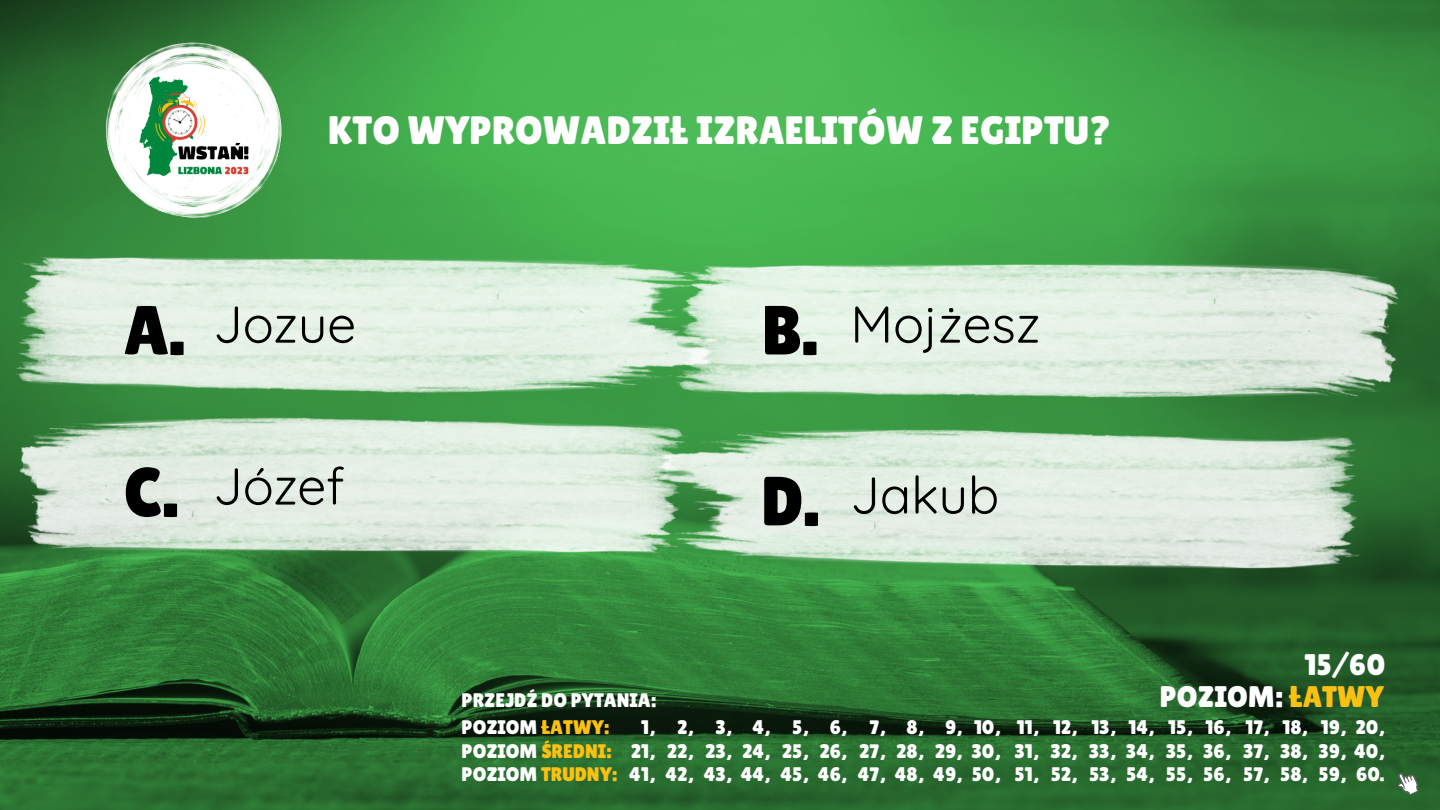
<style>
.page{position:relative;width:1440px;height:810px;background:#fff}
.page>*{position:absolute;margin:0;border:0;box-sizing:border-box;transform-origin:0 0}
.t1{font:69.38px "lilita one PL Regular";color:#000}
.t2{font:51.75px "Quicksand";color:#000}
.t3{font:39.6px "lilita one PL Regular";color:#fff}
.t4{font:29.78px "lilita one PL Regular";color:#fff}
.t5{font:19.65px/23.2px "lilita one PL Regular";color:#fff;text-align:center}
.t6{font:19.65px "lilita one PL Regular";color:#fbc112}
.s1{color:#fbc112}
.s2{color:#fff}
</style>
<div class="page">
<img style="left:0;top:0;width:1440px;height:810px">
<img style="left:106px;top:49px;width:176px;height:170px">
<img style="left:106px;top:42px;width:173px;height:174px">
<img style="left:110px;top:49px;width:167px;height:157px">
<svg style="left:1398px;top:773px;width:21px;height:22px"></svg>
<img style="left:15px;top:251px;width:725px;height:144px">
<img style="left:15px;top:415px;width:671px;height:144px">
<img style="left:632px;top:429px;width:729px;height:143px">
<img style="left:675px;top:256px;width:725px;height:145px">
<h3 class="t3" style="left:328px;top:107px;width:786px">KTO WYPROWADZIŁ IZRAELITÓW Z EGIPTU?</h3>
<h1 class="t1" style="left:124px;top:290px;width:63px">A.</h1>
<h1 class="t1" style="left:761px;top:290px;width:59px">B.</h1>
<h2 class="t2" style="left:213px;top:291px;width:144px">Jozue</h2>
<h2 class="t2" style="left:850px;top:291px;width:192px">Mojżesz</h2>
<h2 class="t2" style="left:213px;top:453px;width:133px">Józef</h2>
<h1 class="t1" style="left:124px;top:452px;width:56px">C.</h1>
<h2 class="t2" style="left:850px;top:462px;width:150px">Jakub</h2>
<h1 class="t1" style="left:761px;top:461px;width:60px">D.</h1>
<h3 class="t4" style="left:1305px;top:648px;width:82px">15/60</h3>
<p class="t5" style="left:461px;top:689px;width:196px">PRZEJDŹ DO PYTANIA:</p>
<h3 class="t4" style="left:1160px;top:680px;width:226px">POZIOM: <span class="s1">ŁATWY</span></h3>
<p class="t6" style="left:461px;top:739px;width:152px"><span class="s2">POZIOM</span> ŚREDNI:</p>
<p class="t5" style="left:629px;top:716px;width:27px">1,<br>21,<br>41,</p>
<p class="t5" style="left:665px;top:716px;width:30px">2,<br>22,<br>42,</p>
<p class="t5" style="left:704px;top:716px;width:30px">3,<br>23,<br>43,</p>
<p class="t5" style="left:741px;top:716px;width:31px">4,<br>24,<br>44,</p>
<p class="t5" style="left:781px;top:716px;width:30px">5,<br>25,<br>45,</p>
<p class="t5" style="left:818px;top:716px;width:31px">6,<br>26,<br>46,</p>
<p class="t5" style="left:858px;top:716px;width:29px">7,<br>27,<br>47,</p>
<p class="t5" style="left:895px;top:716px;width:30px">8,<br>28,<br>48,</p>
<p class="t5" style="left:933px;top:716px;width:30px">9,<br>29,<br>49,</p>
<p class="t5" style="left:972px;top:716px;width:30px;text-align:justify">10, 30, 50,</p>
<p class="t5" style="left:1015px;top:716px;width:26px;text-align:justify">11, 31, 51,</p>
<p class="t5" style="left:1051px;top:716px;width:28px;text-align:justify">12, 32, 52,</p>
<p class="t5" style="left:1089px;top:716px;width:28px;text-align:justify">13, 33, 53,</p>
<p class="t5" style="left:1126px;top:716px;width:30px;text-align:justify">14, 34, 54,</p>
<p class="t5" style="left:1166px;top:716px;width:28px;text-align:justify">15, 35, 55,</p>
<p class="t5" style="left:1203px;top:716px;width:29px;text-align:justify">16, 36, 56,</p>
<p class="t5" style="left:1243px;top:716px;width:28px;text-align:justify">17, 37, 57,</p>
<p class="t5" style="left:1280px;top:716px;width:29px;text-align:justify">18, 38, 58,</p>
<p class="t5" style="left:1319px;top:716px;width:67px;text-align:left">19,<br>39, 40,<br>59,</p>
<p class="t5" style="left:1356px;top:716px;width:30px">20,</p>
<p class="t5" style="left:1356px;top:762px;width:30px">60.</p>
<p class="t5" style="left:461px;top:716px;width:149px">POZIOM <span class="s1">ŁATWY:</span></p>
<p class="t6" style="left:461px;top:763px;width:157px"><span class="s2">POZIOM</span> TRUDNY:</p>
</div>
